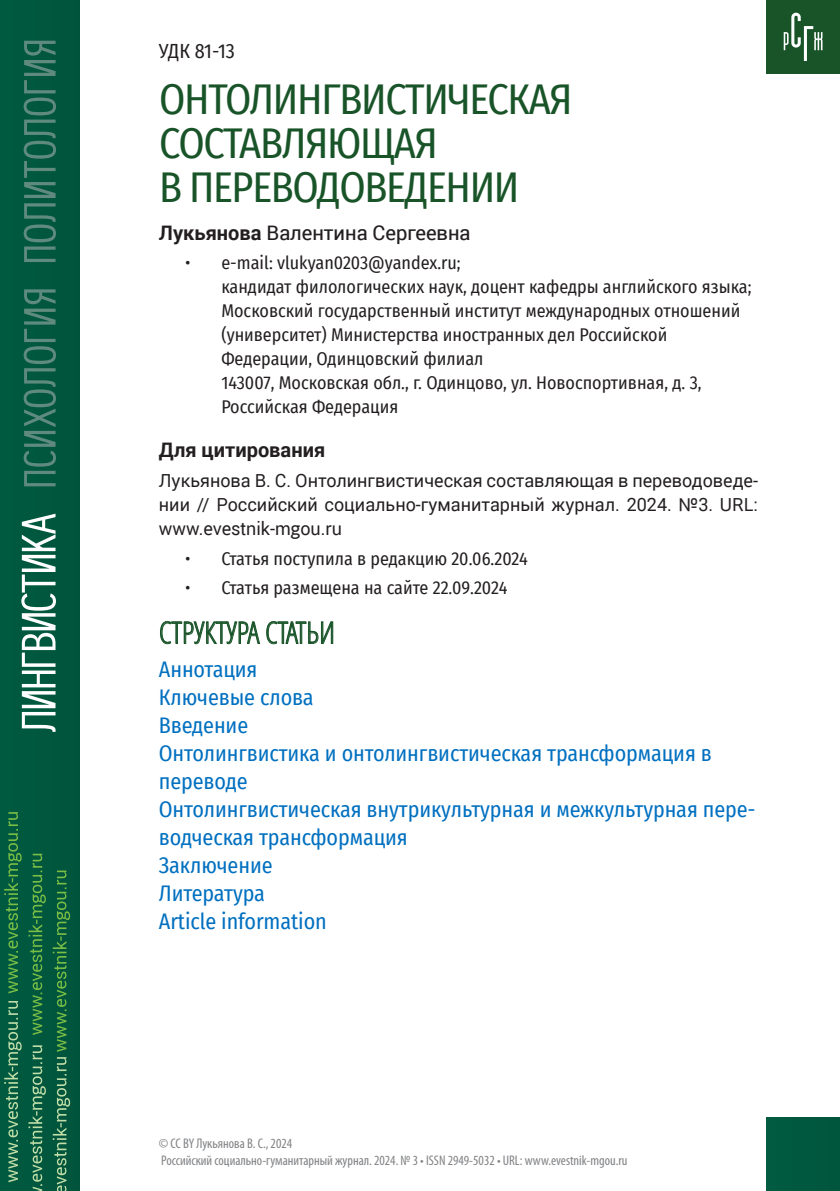
<style>
.page{position:relative;width:840px;height:1191px;background:#fff}
.page>*{position:absolute;margin:0;border:0;box-sizing:border-box;transform-origin:0 0}
.Название_статьи{font:42px/44px "Fira Sans Condensed";letter-spacing:-.03em;color:#195429}
.Подзаг_аннот__ключ_с{font:30px "Germano";color:#195429}
.Оглавление{font:22px/28px "Fira Sans Condensed";letter-spacing:-.005em;color:#0070c0}
.ФИО{font:500 20px "Roberto Sans";color:#231f20}
.Подзагол_чёрный{font:700 20px "Roberto Sans";color:#231f20}
.УДК{font:20px "Fira Sans Condensed";letter-spacing:-.01em;color:#231f20}
.t1{font:18px/24px "Fira Sans Condensed";color:#231f20}
.Правильная_ссялка{font:18px/24px "Roberto Sans";color:#231f20;text-align:justify}
.Колонтитул{font:condensed 14px "Myriad Pro";color:#808285}
.s1{font-weight:700}
</style>
<div class="page">
<div style="left:0;top:0;width:79px;height:1191px;background:#00573d"></div>
<svg style="left:4px;top:1001px;width:18px;height:181px"></svg>
<svg style="left:4px;top:812px;width:18px;height:181px"></svg>
<svg style="left:28px;top:853px;width:18px;height:182px"></svg>
<svg style="left:53px;top:870px;width:17px;height:181px"></svg>
<svg style="left:28px;top:1045px;width:18px;height:146px"></svg>
<svg style="left:53px;top:1057px;width:17px;height:134px"></svg>
<svg style="left:24px;top:41px;width:32px;height:221px"></svg>
<svg style="left:24px;top:289px;width:32px;height:197px"></svg>
<div style="left:766px;top:1117px;width:73px;height:74px;background:#00583f"></div>
<svg style="left:21px;top:513px;width:35px;height:219px"></svg>
<svg style="left:766px;top:0;width:73px;height:74px"></svg>
<svg style="left:160px;top:621px;width:173px;height:24px"></svg>
<p class="УДК" style="left:159px;top:36px;width:77px">УДК 81-13</p>
<p class="Название_статьи" style="left:159px;top:76px;width:415px">ОНТОЛИНГВИСТИЧЕСКАЯ<br>СОСТАВЛЯЮЩАЯ<br>В ПЕРЕВОДОВЕДЕНИИ</p>
<p class="ФИО" style="left:159px;top:216px;width:313px"><span class="s1">Лукьянова</span> Валентина Сергеевна</p>
<p class="t1" style="left:221px;top:250px;width:531px;text-indent:-36px">• e-mail: vlukyan0203@yandex.ru;<br>кандидат филологических наук, доцент кафедры английского языка; Московский государственный институт международных отношений (университет) Министерства иностранных дел Российской Федерации, Одинцовский филиал<br>143007, Московская обл., г. Одинцово, ул. Новоспортивная, д. 3, Российская Федерация</p>
<p class="Подзагол_чёрный" style="left:159px;top:434px;width:168px">Для цитирования</p>
<p class="Правильная_ссялка" style="left:159px;top:467px;width:600px">Лукьянова В. С. Онтолингвистическая составляющая в переводоведе&shy;нии // Российский социально-гуманитарный журнал. 2024. №3. URL: www.evestnik-mgou.ru</p>
<p class="t1" style="left:185px;top:546px;width:344px">• Статья поступила в редакцию 20.06.2024</p>
<p class="t1" style="left:185px;top:575px;width:323px">• Статья размещена на сайте 22.09.2024</p>
<p class="Подзаг_аннот__ключ_с" style="left:159px;top:612px;width:177px">СТРУКТУРА СТАТЬИ</p>
<p class="Оглавление" style="left:159px;top:655px;width:100px">Аннотация</p>
<p class="Оглавление" style="left:159px;top:683px;width:156px">Ключевые слова</p>
<p class="Оглавление" style="left:159px;top:711px;width:91px">Введение</p>
<p class="Оглавление" style="left:159px;top:739px;width:554px">Онтолингвистика и онтолингвистическая трансформация в переводе</p>
<p class="Оглавление" style="left:159px;top:795px;width:598px">Онтолингвистическая внутрикультурная и межкультурная пере&shy;водческая трансформация</p>
<p class="Оглавление" style="left:159px;top:851px;width:115px">Заключение</p>
<p class="Оглавление" style="left:159px;top:879px;width:107px">Литература</p>
<p class="Оглавление" style="left:159px;top:907px;width:169px">Article information</p>
<p class="Колонтитул" style="left:159px;top:1134px;width:135px">© CC BY Лукьянова В. С., 2024</p>
<p class="Колонтитул" style="left:161px;top:1151px;width:467px">Российский социально-гуманитарный журнал. 2024. № 3 • ISSN 2949-5032 • URL: www.evestnik-mgou.ru</p>
</div>
